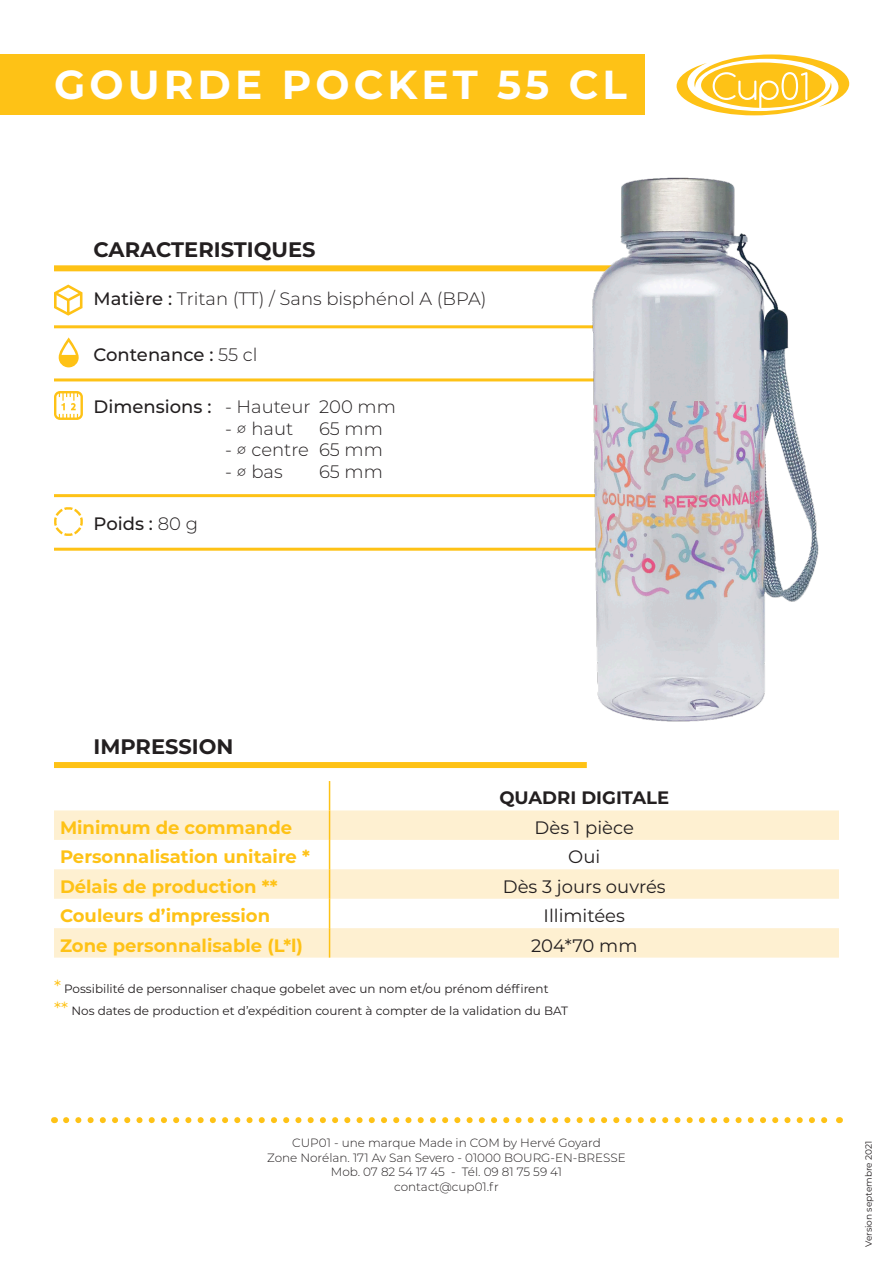
<style>
.page{position:relative;width:893px;height:1263px;background:#fff}
.page>*{position:absolute;margin:0;border:0;box-sizing:border-box;transform-origin:0 0}
.t1{font:700 40.5px "Montserrat";letter-spacing:.1em;color:#fff}
.t2{font:700 21px "Montserrat";color:#231f20}
.t3{font:700 18px "Montserrat";color:#fec216}
.t4{font:300 18px "Montserrat";color:#231f20}
.t5{font:18px "Montserrat";color:#231f20}
.t6{font:500 18px "Montserrat";color:#231f20}
.t7{font:700 18px "Montserrat";color:#231f20}
.t8{font:12px "Montserrat";color:#231f20}
.t9{font:300 12px "Montserrat";color:#231f20}
.t10{font:9px "Montserrat";color:#231f20}
.s1{font-weight:500}
.s2{font-weight:300}
.s3{font-size:18px;color:#fec216}
</style>
<div class="page">
<div style="left:0;top:54px;width:645px;height:61px;background:#fec216"></div>
<svg style="left:677px;top:54px;width:172px;height:61px"></svg>
<svg style="left:54px;top:507px;width:29px;height:29px"></svg>
<svg style="left:54px;top:285px;width:28px;height:31px"></svg>
<svg style="left:59px;top:337px;width:20px;height:30px"></svg>
<svg style="left:54px;top:391px;width:29px;height:29px"></svg>
<div style="left:54px;top:265px;width:590px;height:6px;background:#fec216"></div>
<hr style="left:54px;top:325px;width:573px;height:3px;background:#fec216">
<hr style="left:54px;top:378px;width:607px;height:3px;background:#fec216">
<hr style="left:54px;top:494px;width:592px;height:3px;background:#fec216">
<hr style="left:54px;top:548px;width:599px;height:3px;background:#fec216">
<svg style="left:54px;top:810px;width:785px;height:147px;fill:#fef0d1"></svg>
<svg style="left:329px;top:781px;width:1px;height:29px"></svg>
<hr style="left:329px;top:810px;width:1px;height:30px;background:#fec216">
<svg style="left:329px;top:840px;width:1px;height:29px"></svg>
<hr style="left:329px;top:869px;width:1px;height:30px;background:#fec216">
<svg style="left:329px;top:899px;width:1px;height:58px"></svg>
<div style="left:54px;top:762px;width:533px;height:6px;background:#fec216"></div>
<svg style="left:66px;top:1117px;width:762px;height:6px"></svg>
<img style="left:460px;top:177px;width:359px;height:591px">
<p class="t1" style="left:54px;top:55px;width:574px">GOURDE POCKET 55 CL</p>
<p class="t2" style="left:94px;top:235px;width:223px">CARACTERISTIQUES</p>
<p class="t4" style="left:94px;top:287px;width:395px"><span class="s1">Matière :</span> Tritan (TT) / Sans bisphénol A (BPA)</p>
<p class="t6" style="left:94px;top:342px;width:165px">Contenance : <span class="s2">55 cl</span></p>
<p class="t6" style="left:94px;top:394px;width:119px">Dimensions :</p>
<p class="t4" style="left:225px;top:394px;width:87px">- Hauteur</p>
<p class="t4" style="left:225px;top:416px;width:70px">- ∅ haut</p>
<p class="t4" style="left:225px;top:437px;width:85px">- ∅ centre</p>
<p class="t4" style="left:225px;top:459px;width:59px">- ∅ bas</p>
<p class="t4" style="left:319px;top:394px;width:78px">200 mm</p>
<p class="t4" style="left:319px;top:416px;width:65px">65 mm</p>
<p class="t4" style="left:319px;top:437px;width:65px">65 mm</p>
<p class="t4" style="left:319px;top:459px;width:65px">65 mm</p>
<p class="t6" style="left:94px;top:511px;width:106px">Poids : <span class="s2">80 g</span></p>
<p class="t2" style="left:94px;top:731px;width:142px">IMPRESSION</p>
<p class="t7" style="left:499px;top:785px;width:171px">QUADRI DIGITALE</p>
<p class="t3" style="left:60px;top:814px;width:234px">Minimum de commande</p>
<p class="t5" style="left:535px;top:815px;width:101px">Dès 1 pièce</p>
<p class="t3" style="left:60px;top:844px;width:251px">Personnalisation unitaire *</p>
<p class="t5" style="left:568px;top:844px;width:34px">Oui</p>
<p class="t3" style="left:60px;top:873px;width:219px">Délais de production **</p>
<p class="t5" style="left:503px;top:874px;width:164px">Dès 3 jours ouvrés</p>
<p class="t3" style="left:60px;top:903px;width:212px">Couleurs d’impression</p>
<p class="t5" style="left:544px;top:903px;width:83px">Illimitées</p>
<p class="t3" style="left:60px;top:932px;width:245px">Zone personnalisable (L*l)</p>
<p class="t5" style="left:531px;top:933px;width:108px">204*70 mm</p>
<p class="t8" style="left:54px;top:981px;width:496px"><span class="s3">*</span> Possibilité de personnaliser chaque gobelet avec un nom et/ou prénom déffirent</p>
<p class="t8" style="left:54px;top:1002px;width:516px"><span class="s3">**</span> Nos dates de production et d’expédition courent à compter de la validation du BAT</p>
<p class="t9" style="left:292px;top:1135px;width:310px">CUP01 - une marque Made in COM by Hervé Goyard</p>
<p class="t9" style="left:267px;top:1149px;width:360px">Zone Norélan. 171 Av San Severo - 01000 BOURG-EN-BRESSE</p>
<p class="t9" style="left:331px;top:1164px;width:233px">Mob. 07 82 54 17 45 - Tél. 09 81 75 59 41</p>
<p class="t9" style="left:394px;top:1178px;width:106px">contact@cup01.fr</p>
<p class="t10" style="left:862px;top:1247px;width:108px;rotate:-90deg">Version septembre 2021</p>
</div>
